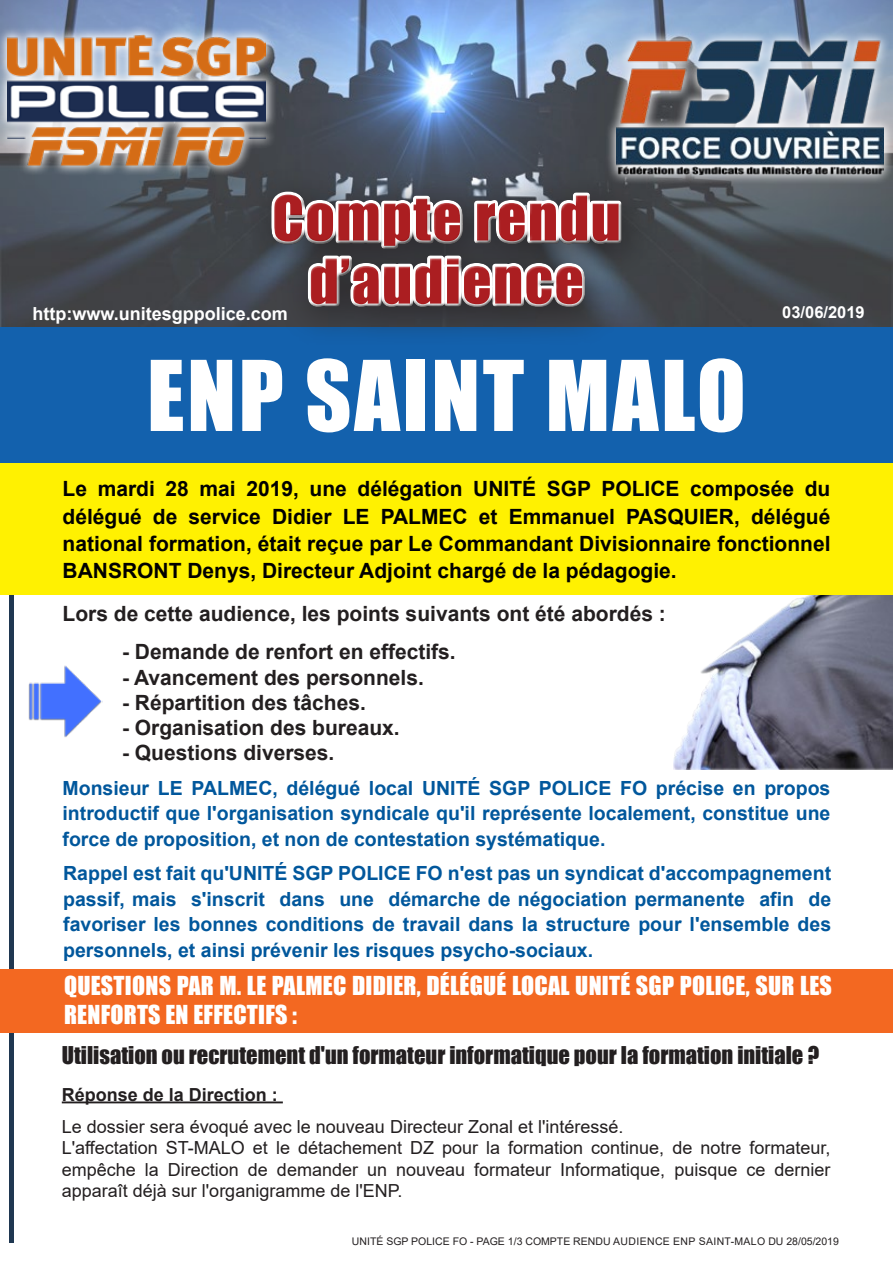
<style>
.page{position:relative;width:893px;height:1263px;background:#fff}
.page>*{position:absolute;margin:0;border:0;box-sizing:border-box;transform-origin:0 0}
.t1{font:90px "Impact";letter-spacing:.03em;color:#fff}
.t2{font:57px/63px "Impact";letter-spacing:.03em;color:#ab1e21;text-align:center}
.t3{font:24px/28.8px "Impact";letter-spacing:.01em;color:#fff}
.t4{font:22.5px "Impact";color:#231f20}
.t5{font:700 21px/27px "Arial";color:#000;text-align:justify}
.t6{font:700 21px "Arial";color:#231f20}
.t7{font:700 19.5px/25.5px "Arial";color:#01579c}
.t8{font:18px "Arial";color:#231f20}
.t9{font:700 18px "Arial";color:#fff}
.t10{font:700 18px "Arial";color:#231f20}
.t11{font:700 16.5px "Arial";color:#fff}
.t12{font:10.5px "Arial";color:#231f20}
</style>
<div class="page">
<hr style="left:9px;top:534px;width:4px;height:708px;background:#1f3751">
<img style="left:673px;top:595px;width:220px;height:175px">
<div style="left:0;top:969px;width:893px;height:64px;background:#f36821"></div>
<img style="left:0;top:0;width:893px;height:327px">
<div style="left:0;top:327px;width:893px;height:136px;background:#1361ad"></div>
<div style="left:0;top:23px;width:277px;height:153px;background:#fff;opacity:.97"></div>
<img style="left:8px;top:33px;width:257px;height:132px">
<div style="left:0;top:463px;width:893px;height:132px;background:#fff101"></div>
<div style="left:605px;top:29px;width:288px;height:156px;background:#fff;opacity:.98"></div>
<img style="left:617px;top:35px;width:266px;height:141px">
<div style="left:243px;top:167px;width:416px;height:180px;background:#231f20;opacity:.75"></div>
<div style="left:267px;top:186px;width:358px;height:119px;background:#fff;opacity:.75"></div>
<div style="left:270px;top:191px;width:356px;height:121px;background:#231f20;opacity:.75"></div>
<img style="left:28px;top:665px;width:74px;height:72px">
<hr style="left:62px;top:1101px;width:221px;height:2px;background:#231f20">
<h2 class="t2" style="left:272px;top:185px;width:350px">Compte rendu d’audience</h2>
<p class="t9" style="left:33px;top:301px;width:257px">http:www.unitesgppolice.com</p>
<p class="t11" style="left:782px;top:301px;width:84px">03/06/2019</p>
<p class="t1" style="left:147px;top:326px;width:600px">ENP SAINT MALO</p>
<p class="t5" style="left:63px;top:476px;width:769px">Le mardi 28 mai 2019, une délégation UNITÉ SGP POLICE composée du délégué de service Didier LE PALMEC et Emmanuel PASQUIER, délégué national formation, était reçue par Le Commandant Divisionnaire fonctionnel BANSRONT Denys, Directeur Adjoint chargé de la pédagogie.</p>
<p class="t6" style="left:63px;top:598px;width:605px">Lors de cette audience, les points suivants ont été abordés :</p>
<p class="t6" style="left:122px;top:637px;width:335px">- Demande de renfort en effectifs.</p>
<p class="t6" style="left:122px;top:662px;width:303px">- Avancement des personnels.</p>
<p class="t6" style="left:122px;top:688px;width:245px">- Répartition des tâches.</p>
<p class="t6" style="left:122px;top:713px;width:279px">- Organisation des bureaux.</p>
<p class="t6" style="left:122px;top:738px;width:214px">- Questions diverses.</p>
<p class="t7" style="left:63px;top:775px;width:769px">Monsieur LE PALMEC, délégué local UNITÉ SGP POLICE FO précise en propos</p>
<p class="t7" style="left:63px;top:801px;width:769px">introductif que l'organisation syndicale qu'il représente localement, constitue une force de proposition, et non de contestation systématique.</p>
<p class="t7" style="left:63px;top:861px;width:769px">Rappel est fait qu'UNITÉ SGP POLICE FO n'est pas un syndicat d'accompagnement passif, mais s'inscrit dans une démarche de négociation permanente afin de</p>
<p class="t7" style="left:63px;top:912px;width:769px">favoriser les bonnes conditions de travail dans la structure pour l'ensemble des personnels, et ainsi prévenir les risques psycho-sociaux.</p>
<p class="t3" style="left:64px;top:971px;width:769px">QUESTIONS PAR M. LE PALMEC DIDIER, DÉLÉGUÉ LOCAL UNITÉ SGP POLICE, SUR LES<br>RENFORTS EN EFFECTIFS :</p>
<p class="t4" style="left:62px;top:1037px;width:759px">Utilisation ou recrutement d'un formateur informatique pour la formation initiale ?</p>
<p class="t10" style="left:62px;top:1081px;width:218px">Réponse de la Direction :</p>
<p class="t8" style="left:62px;top:1114px;width:563px">Le dossier sera évoqué avec le nouveau Directeur Zonal et l'intéressé.</p>
<p class="t8" style="left:62px;top:1135px;width:770px">L'affectation ST-MALO et le détachement DZ pour la formation continue, de notre formateur,</p>
<p class="t8" style="left:62px;top:1157px;width:770px">empêche la Direction de demander un nouveau formateur Informatique, puisque ce dernier</p>
<p class="t8" style="left:62px;top:1179px;width:342px">apparaît déjà sur l'organigramme de l'ENP.</p>
<p class="t12" style="left:352px;top:1234px;width:489px">UNITÉ SGP POLICE FO - PAGE 1/3 COMPTE RENDU AUDIENCE ENP SAINT-MALO DU 28/05/2019</p>
</div>
